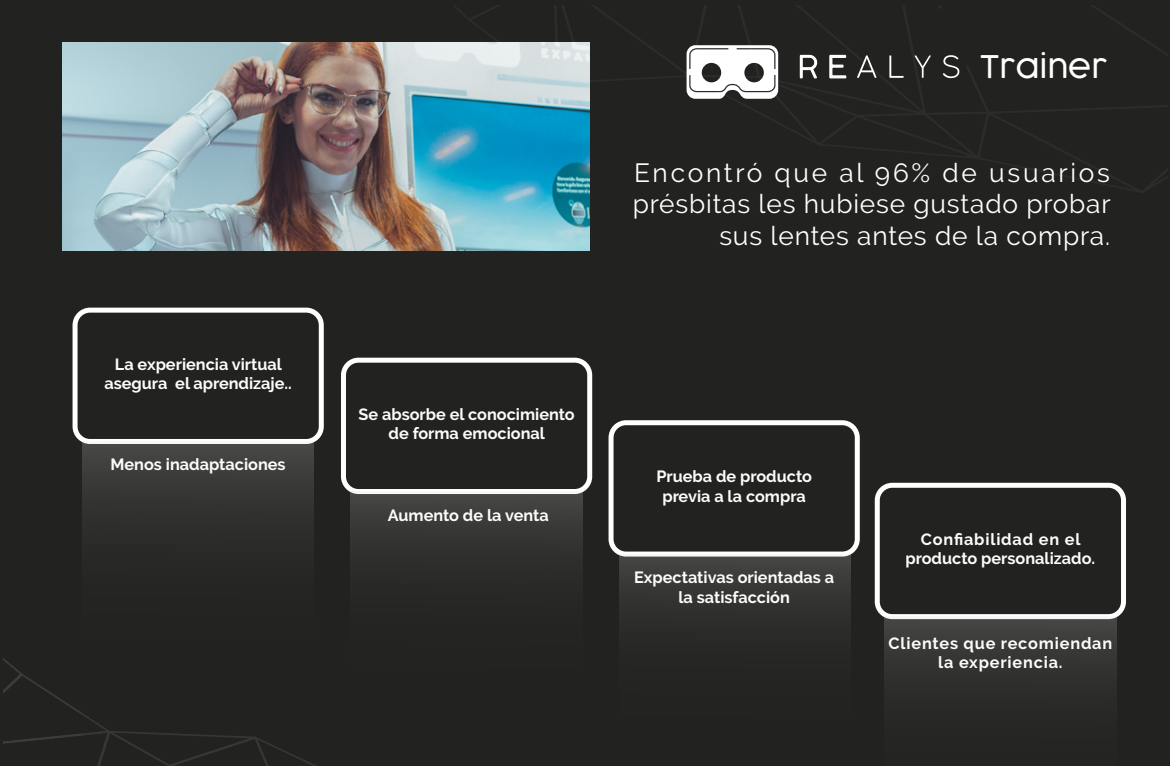
<style>
.page{position:relative;width:1170px;height:766px;background:#fff}
.page>*{position:absolute;margin:0;border:0;box-sizing:border-box;transform-origin:0 0}
.t1{font:300 31.25px "Cocogoose";color:#fff}
.t2{font:26.25px/31.5px "Raleway";letter-spacing:.03em;color:#fff;text-align:right}
.t3{font:700 16.25px/19.5px "Raleway";color:#fcfcfc;text-align:center}
.t4{font:700 16.25px/19.5px "Raleway";letter-spacing:.05em;color:#fcfcfc;text-align:center}
</style>
<div class="page">
<div style="left:0;top:0;width:1169px;height:765px;background:#222221"></div>
<div style="left:73px;top:307px;width:251px;height:137px;border:5px solid #fff;border-radius:15px"></div>
<div style="left:341px;top:357px;width:251px;height:137px;border:5px solid #fff;border-radius:15px"></div>
<div style="left:608px;top:420px;width:251px;height:136px;border:5px solid #fff;border-radius:15px"></div>
<div style="left:874px;top:482px;width:251px;height:137px;border:5px solid #fff;border-radius:15px"></div>
<svg style="left:589px;top:42px;width:371px;height:151px"></svg>
<svg style="left:3px;top:658px;width:79px;height:86px"></svg>
<div style="left:82px;top:441px;width:232px;height:324px;background:linear-gradient(to bottom,#3e3e3d,#191918)"></div>
<div style="left:351px;top:491px;width:231px;height:274px;background:linear-gradient(to bottom,#3e3e3d,#181817)"></div>
<div style="left:619px;top:554px;width:231px;height:211px;background:linear-gradient(to bottom,#3f3f3e,#191918)"></div>
<div style="left:884px;top:616px;width:231px;height:149px;background:linear-gradient(to bottom,#4b4b4a,#1a1a18)"></div>
<img style="left:62px;top:42px;width:527px;height:208px">
<p class="t3" style="left:104px;top:354px;width:189px">La experiencia virtual asegura el aprendizaje..</p>
<p class="t3" style="left:111px;top:454px;width:176px">Menos inadaptaciones</p>
<h1 class="t1" style="left:979px;top:45px;width:129px">Trainer</h1>
<h2 class="t2" style="left:633px;top:157px;width:479px">Encontró que al 96% de usuarios présbitas les hubiese gustado probar sus lentes antes de la compra.</h2>
<p class="t3" style="left:358px;top:404px;width:218px">Se absorbe el conocimiento de forma emocional</p>
<p class="t3" style="left:388px;top:505px;width:162px">Aumento de la venta</p>
<p class="t3" style="left:656px;top:466px;width:157px">Prueba de producto previa a la compra</p>
<p class="t3" style="left:634px;top:568px;width:201px">Expectativas orientadas a la satisfacción</p>
<p class="t3" style="left:905px;top:529px;width:191px">Confiabilidad en el producto personalizado.</p>
<p class="t4" style="left:888px;top:633px;width:225px">Clientes que recomiendan la experiencia.</p>
</div>
